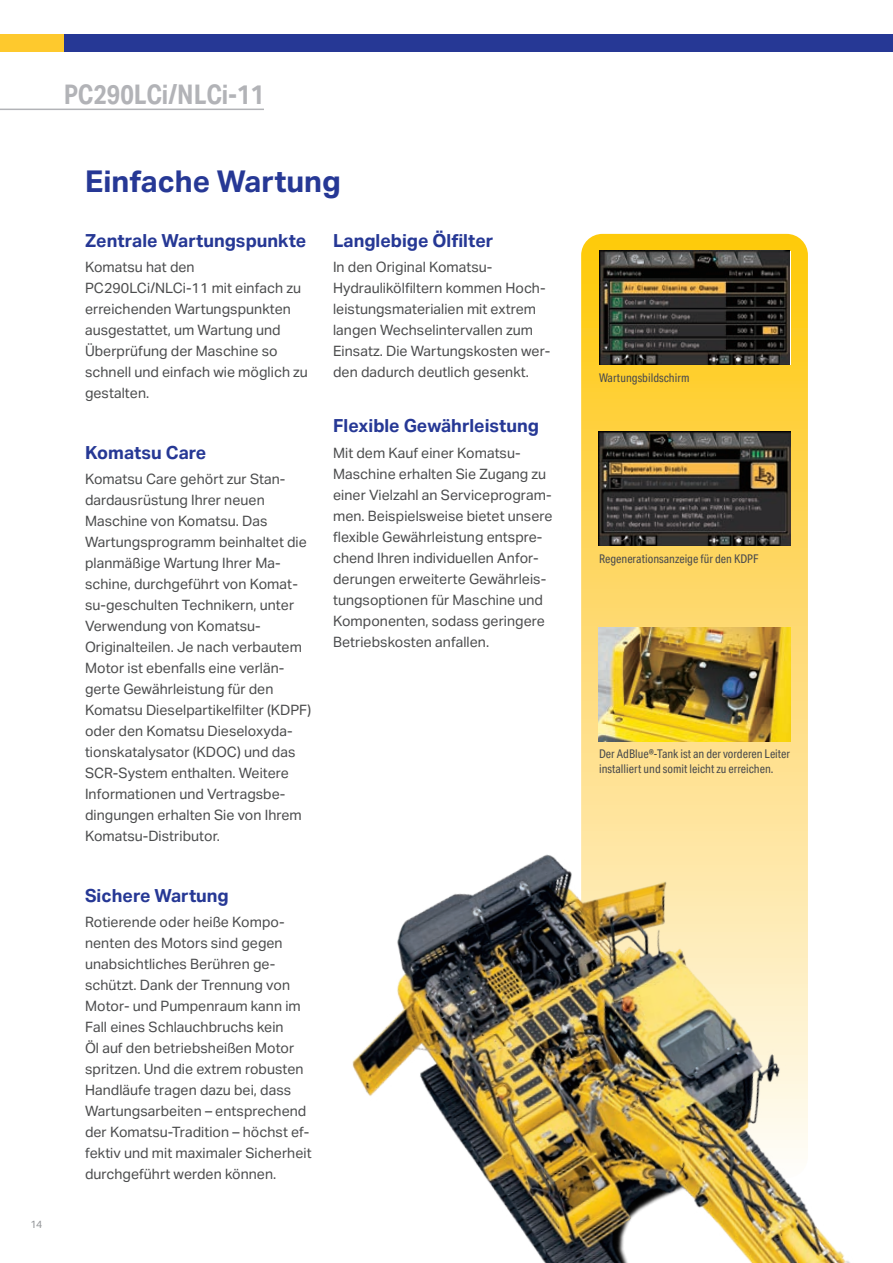
<style>
.page{position:relative;width:893px;height:1263px;background:#fff}
.page>*{position:absolute;margin:0;border:0;box-sizing:border-box;transform-origin:0 0}
.t1{font:700 30px "Aktiv Grotesk";color:#263895}
.t2{font:700 27px "Aktiv Grotesk Cd";color:#b2b3b7}
.t3{font:700 18px "Aktiv Grotesk";color:#263895}
.t4{font:14.25px/21px "Aktiv Grotesk";color:#4b4c4d}
.t5{font:12px/15px "Aktiv Grotesk Cd";color:#4b4c4d}
.t6{font:10.5px "Aktiv Grotesk";color:#939598}
</style>
<div class="page">
<svg style="left:581px;top:234px;width:227px;height:542px;background:#fbd354"></svg>
<img style="left:599px;top:251px;width:191px;height:114px">
<img style="left:599px;top:432px;width:191px;height:114px">
<img style="left:598px;top:627px;width:192px;height:114px">
<img style="left:352px;top:776px;width:498px;height:487px">
<hr style="left:0;top:109px;width:264px;height:1px;background:#b2b3b7">
<div style="left:0;top:34px;width:143px;height:17px;background:#fec92d"></div>
<div style="left:64px;top:34px;width:829px;height:17px;background:#263895"></div>
<h2 class="t2" style="left:64px;top:79px;width:202px">PC290LCi/NLCi-11</h2>
<p class="t6" style="left:30px;top:1218px;width:14px">14</p>
<h1 class="t1" style="left:85px;top:164px;width:257px">Einfache Wartung</h1>
<p class="t3" style="left:85px;top:230px;width:223px">Zentrale Wartungspunkte</p>
<p class="t4" style="left:85px;top:257px;width:224px">Komatsu hat den<br>PC290LCi/NLCi-11 mit einfach zu erreichenden Wartungspunkten ausgestattet, um Wartung und<br>Überprüfung der Maschine so schnell und einfach wie möglich zu gestalten.</p>
<p class="t3" style="left:85px;top:442px;width:123px">Komatsu Care</p>
<p class="t4" style="left:85px;top:469px;width:228px">Komatsu Care gehört zur Stan&shy;dardausrüstung Ihrer neuen<br>Maschine von Komatsu. Das<br>Wartungsprogramm beinhaltet die planmäßige Wartung Ihrer Ma&shy;schine, durchgeführt von Komat&shy;su-geschulten Technikern, unter<br>Verwendung von Komatsu-<br>Originalteilen. Je nach verbautem<br>Motor ist ebenfalls eine verlän&shy;gerte Gewährleistung für den<br>Komatsu Dieselpartikelfilter (KDPF) oder den Komatsu Dieseloxyda&shy;tionskatalysator (KDOC) und das<br>SCR-System enthalten. Weitere<br>Informationen und Vertragsbe&shy;dingungen erhalten Sie von Ihrem<br>Komatsu-Distributor.</p>
<p class="t3" style="left:85px;top:885px;width:145px">Sichere Wartung</p>
<p class="t4" style="left:85px;top:912px;width:228px">Rotierende oder heiße Kompo&shy;nenten des Motors sind gegen unabsichtliches Berühren ge&shy;schützt. Dank der Trennung von<br>Motor- und Pumpenraum kann im<br>Fall eines Schlauchbruchs kein<br>Öl auf den betriebsheißen Motor spritzen. Und die extrem robusten<br>Handläufe tragen dazu bei, dass<br>Wartungsarbeiten – entsprechend der Komatsu-Tradition – höchst ef&shy;fektiv und mit maximaler Sicherheit durchgeführt werden können.</p>
<p class="t3" style="left:333px;top:230px;width:162px">Langlebige Ölfilter</p>
<p class="t4" style="left:333px;top:257px;width:219px">In den Original Komatsu-<br>Hydraulikölfiltern kommen Hoch&shy;leistungsmaterialien mit extrem langen Wechselintervallen zum<br>Einsatz. Die Wartungskosten wer&shy;den dadurch deutlich gesenkt.</p>
<p class="t3" style="left:333px;top:416px;width:207px">Flexible Gewährleistung</p>
<p class="t4" style="left:333px;top:442px;width:221px">Mit dem Kauf einer Komatsu-<br>Maschine erhalten Sie Zugang zu einer Vielzahl an Serviceprogram&shy;men. Beispielsweise bietet unsere flexible Gewährleistung entspre&shy;chend Ihren individuellen Anfor&shy;derungen erweiterte Gewährleis&shy;tungsoptionen für Maschine und<br>Komponenten, sodass geringere<br>Betriebskosten anfallen.</p>
<p class="t5" style="left:599px;top:370px;width:92px">Wartungsbildschirm</p>
<p class="t5" style="left:599px;top:551px;width:161px">Regenerationsanzeige für den KDPF</p>
<p class="t5" style="left:599px;top:747px;width:193px">Der AdBlue®-Tank ist an der vorderen Leiter installiert und somit leicht zu erreichen.</p>
</div>
